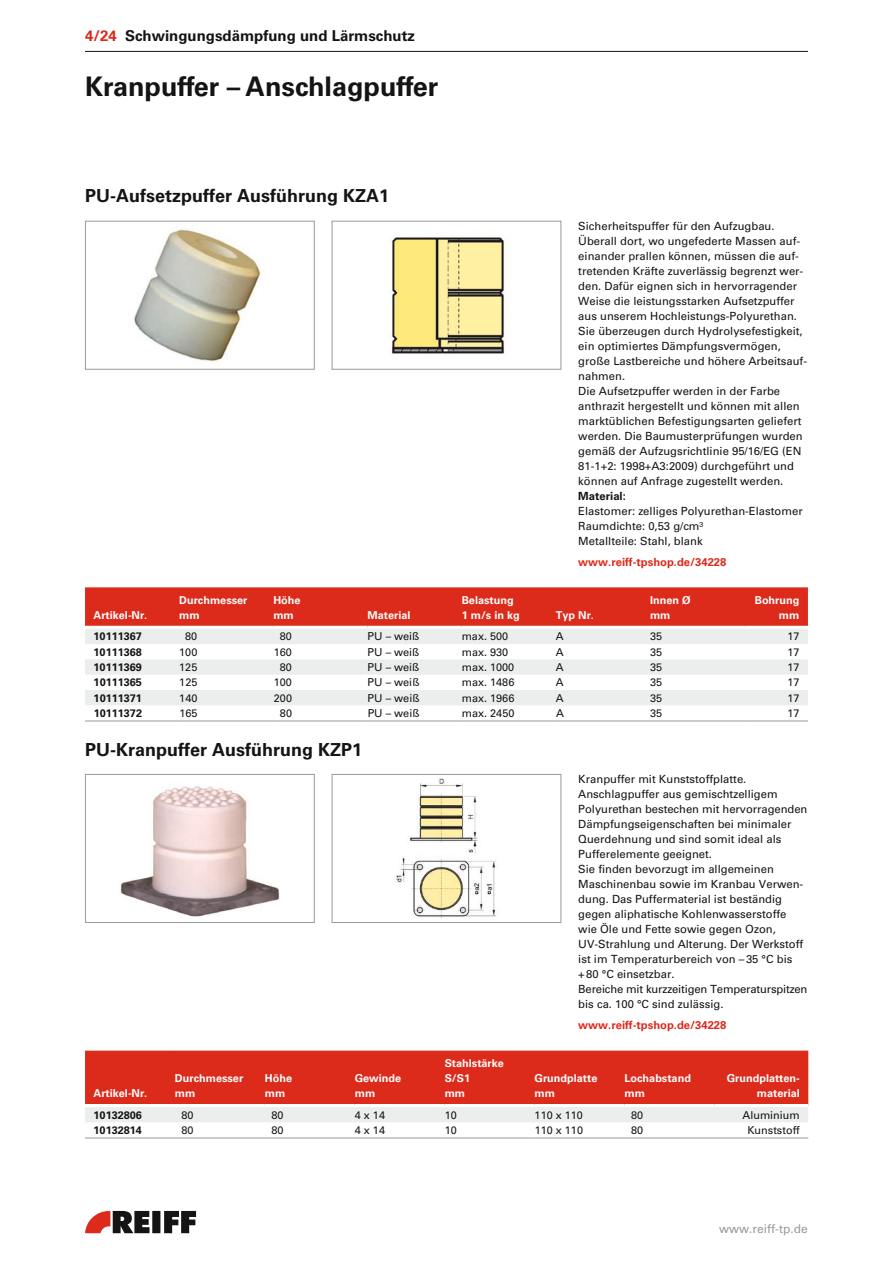
<style>
.page{position:relative;width:893px;height:1263px;background:#fff}
.page>*{position:absolute;margin:0;border:0;box-sizing:border-box;transform-origin:0 0}
.t1{font:700 27px "Univers LT Std";color:#131413}
.t2{font:700 18px "Univers LT Std";color:#131413}
.t3{font:700 15px "Univers LT Std";color:#131413}
.t4{font:12px "Univers LT Std";color:#999}
.t5{font:11.25px/15px "Univers LT Std";color:#131413}
.t6{font:700 11.25px "Univers LT Std";color:#dc2a1b}
.t7{font:700 11.25px "Univers LT Std";color:#131413}
.t8{font:10.8px "Univers LT Std";color:#131413}
.t9{font:700 10.8px/15px "Univers LT Std";color:#fff}
.t10{font:700 10.8px "Univers LT Std";color:#131413}
.s1{color:#dc2a1b}
</style>
<div class="page">
<hr style="left:85px;top:51px;width:723px;height:1px;background:#131413">
<svg style="left:85px;top:1211px;width:111px;height:22px"></svg>
<div style="left:85px;top:587px;width:723px;height:39px;background:#dc2a1b"></div>
<svg style="left:85px;top:629px;width:723px;height:76px;fill:#eceded"></svg>
<hr style="left:85px;top:721px;width:94px;height:1px;background:#999">
<hr style="left:179px;top:721px;width:94px;height:1px;background:#999">
<hr style="left:273px;top:721px;width:94px;height:1px;background:#999">
<hr style="left:367px;top:721px;width:95px;height:1px;background:#999">
<hr style="left:462px;top:721px;width:94px;height:1px;background:#999">
<hr style="left:556px;top:721px;width:94px;height:1px;background:#999">
<hr style="left:650px;top:721px;width:94px;height:1px;background:#999">
<hr style="left:744px;top:721px;width:64px;height:1px;background:#999">
<svg style="left:85px;top:1050px;width:723px;height:72px;background:#df564a"></svg>
<hr style="left:85px;top:1137px;width:90px;height:1px;background:#999">
<hr style="left:175px;top:1137px;width:90px;height:1px;background:#999">
<hr style="left:265px;top:1137px;width:90px;height:1px;background:#999">
<hr style="left:355px;top:1137px;width:90px;height:1px;background:#999">
<hr style="left:445px;top:1137px;width:90px;height:1px;background:#999">
<hr style="left:535px;top:1137px;width:89px;height:1px;background:#999">
<hr style="left:624px;top:1137px;width:90px;height:1px;background:#999">
<hr style="left:714px;top:1137px;width:94px;height:1px;background:#999">
<hr style="left:85px;top:1104px;width:90px;height:3px;background:#fff">
<hr style="left:175px;top:1104px;width:90px;height:3px;background:#fff">
<hr style="left:265px;top:1104px;width:90px;height:3px;background:#fff">
<hr style="left:355px;top:1104px;width:90px;height:3px;background:#fff">
<hr style="left:445px;top:1104px;width:90px;height:3px;background:#fff">
<hr style="left:535px;top:1104px;width:89px;height:3px;background:#fff">
<hr style="left:624px;top:1104px;width:90px;height:3px;background:#fff">
<hr style="left:714px;top:1104px;width:94px;height:3px;background:#fff">
<svg style="left:85px;top:220px;width:230px;height:150px"></svg>
<svg style="left:331px;top:220px;width:231px;height:150px"></svg>
<svg style="left:85px;top:774px;width:230px;height:149px"></svg>
<svg style="left:331px;top:774px;width:231px;height:149px"></svg>
<h3 class="t3" style="left:85px;top:27px;width:332px"><span class="s1">4/24</span> Schwingungsdämpfung und Lärmschutz</h3>
<h1 class="t1" style="left:85px;top:71px;width:355px">Kranpuffer – Anschlagpuffer</h1>
<h2 class="t2" style="left:85px;top:185px;width:305px">PU-Aufsetzpuffer Ausführung KZA1</h2>
<p class="t5" style="left:578px;top:218px;width:230px">Sicherheitspuffer für den Aufzugbau.<br>Überall dort, wo ungefederte Massen auf&shy;einander prallen können, müssen die auf&shy;tretenden Kräfte zuverlässig begrenzt wer&shy;den. Dafür eignen sich in hervorragender Weise die leistungsstarken Aufsetzpuffer aus unserem Hochleistungs-Polyurethan.<br>Sie überzeugen durch Hydrolysefestigkeit, ein optimiertes Dämpfungsvermögen, große Lastbereiche und höhere Arbeitsauf&shy;nahmen.<br>Die Aufsetzpuffer werden in der Farbe anthrazit hergestellt und können mit allen marktüblichen Befestigungsarten geliefert werden. Die Baumusterprüfungen wurden gemäß der Aufzugsrichtlinie 95/16/EG (EN 81-1+2: 1998+A3:2009) durchgeführt und können auf Anfrage zugestellt werden.</p>
<p class="t7" style="left:578px;top:489px;width:49px">Material:</p>
<p class="t5" style="left:578px;top:503px;width:226px">Elastomer: zelliges Polyurethan-Elastomer<br>Raumdichte: 0,53 g/cm³<br>Metallteile: Stahl, blank</p>
<p class="t6" style="left:578px;top:555px;width:150px">www.reiff-tpshop.de/34228</p>
<p class="t9" style="left:94px;top:607px;width:55px">Artikel-Nr.</p>
<p class="t9" style="left:179px;top:592px;width:70px">Durchmesser mm</p>
<p class="t9" style="left:273px;top:592px;width:29px">Höhe mm</p>
<p class="t9" style="left:368px;top:607px;width:44px">Material</p>
<p class="t9" style="left:462px;top:592px;width:60px">Belastung<br>1 m/s in kg</p>
<p class="t9" style="left:556px;top:607px;width:40px">Typ Nr.</p>
<p class="t9" style="left:650px;top:592px;width:42px">Innen Ø mm</p>
<p class="t9" style="left:755px;top:592px;width:46px;text-align:right">Bohrung mm</p>
<p class="t10" style="left:94px;top:630px;width:50px">10111367</p>
<p class="t8" style="left:185px;top:630px;width:14px">80</p>
<p class="t8" style="left:280px;top:630px;width:14px">80</p>
<p class="t8" style="left:368px;top:630px;width:53px">PU – weiß</p>
<p class="t8" style="left:462px;top:630px;width:48px">max. 500</p>
<p class="t8" style="left:556px;top:630px;width:9px">A</p>
<p class="t8" style="left:650px;top:630px;width:14px">35</p>
<p class="t8" style="left:787px;top:630px;width:14px">17</p>
<p class="t10" style="left:94px;top:645px;width:50px">10111368</p>
<p class="t8" style="left:179px;top:645px;width:20px">100</p>
<p class="t8" style="left:274px;top:645px;width:20px">160</p>
<p class="t8" style="left:368px;top:645px;width:53px">PU – weiß</p>
<p class="t8" style="left:462px;top:645px;width:48px">max. 930</p>
<p class="t8" style="left:556px;top:645px;width:9px">A</p>
<p class="t8" style="left:650px;top:645px;width:14px">35</p>
<p class="t8" style="left:787px;top:645px;width:14px">17</p>
<p class="t10" style="left:94px;top:661px;width:50px">10111369</p>
<p class="t8" style="left:179px;top:661px;width:20px">125</p>
<p class="t8" style="left:280px;top:661px;width:14px">80</p>
<p class="t8" style="left:368px;top:661px;width:53px">PU – weiß</p>
<p class="t8" style="left:462px;top:661px;width:54px">max. 1000</p>
<p class="t8" style="left:556px;top:661px;width:9px">A</p>
<p class="t8" style="left:650px;top:661px;width:14px">35</p>
<p class="t8" style="left:787px;top:661px;width:14px">17</p>
<p class="t10" style="left:94px;top:676px;width:50px">10111365</p>
<p class="t8" style="left:179px;top:676px;width:20px">125</p>
<p class="t8" style="left:274px;top:676px;width:20px">100</p>
<p class="t8" style="left:368px;top:676px;width:53px">PU – weiß</p>
<p class="t8" style="left:462px;top:676px;width:54px">max. 1486</p>
<p class="t8" style="left:556px;top:676px;width:9px">A</p>
<p class="t8" style="left:650px;top:676px;width:14px">35</p>
<p class="t8" style="left:787px;top:676px;width:14px">17</p>
<p class="t10" style="left:94px;top:691px;width:50px">10111371</p>
<p class="t8" style="left:179px;top:691px;width:20px">140</p>
<p class="t8" style="left:274px;top:691px;width:20px">200</p>
<p class="t8" style="left:368px;top:691px;width:53px">PU – weiß</p>
<p class="t8" style="left:462px;top:691px;width:54px">max. 1966</p>
<p class="t8" style="left:556px;top:691px;width:9px">A</p>
<p class="t8" style="left:650px;top:691px;width:14px">35</p>
<p class="t8" style="left:787px;top:691px;width:14px">17</p>
<p class="t10" style="left:94px;top:707px;width:50px">10111372</p>
<p class="t8" style="left:179px;top:707px;width:20px">165</p>
<p class="t8" style="left:280px;top:707px;width:14px">80</p>
<p class="t8" style="left:368px;top:707px;width:53px">PU – weiß</p>
<p class="t8" style="left:462px;top:707px;width:54px">max. 2450</p>
<p class="t8" style="left:556px;top:707px;width:9px">A</p>
<p class="t8" style="left:650px;top:707px;width:14px">35</p>
<p class="t8" style="left:787px;top:707px;width:14px">17</p>
<h2 class="t2" style="left:85px;top:739px;width:279px">PU-Kranpuffer Ausführung KZP1</h2>
<p class="t9" style="left:94px;top:1086px;width:55px">Artikel-Nr.</p>
<p class="t9" style="left:175px;top:1071px;width:70px">Durchmesser mm</p>
<p class="t9" style="left:265px;top:1071px;width:29px">Höhe mm</p>
<p class="t9" style="left:355px;top:1071px;width:48px">Gewinde mm</p>
<p class="t9" style="left:445px;top:1056px;width:61px">Stahlstärke<br>S/S1<br>mm</p>
<p class="t5" style="left:578px;top:771px;width:231px">Kranpuffer mit Kunststoffplatte.<br>Anschlagpuffer aus gemischtzelligem Polyurethan bestechen mit hervorragenden Dämpfungseigenschaften bei minimaler Querdehnung und sind somit ideal als Pufferelemente geeignet.<br>Sie finden bevorzugt im allgemeinen Maschinenbau sowie im Kranbau Verwen&shy;dung. Das Puffermaterial ist beständig gegen aliphatische Kohlenwasserstoffe wie Öle und Fette sowie gegen Ozon, UV-Strahlung und Alterung. Der Werkstoff ist im Temperaturbereich von –35 °C bis +80 °C einsetzbar.<br>Bereiche mit kurzzeitigen Temperaturspitzen bis ca. 100 °C sind zulässig.</p>
<p class="t6" style="left:578px;top:1019px;width:150px">www.reiff-tpshop.de/34228</p>
<p class="t9" style="left:535px;top:1071px;width:64px">Grundplatte mm</p>
<p class="t9" style="left:624px;top:1071px;width:68px">Lochabstand mm</p>
<p class="t9" style="left:727px;top:1071px;width:75px;text-align:right">Grundplatten&shy;material</p>
<p class="t10" style="left:94px;top:1108px;width:50px">10132806</p>
<p class="t8" style="left:181px;top:1108px;width:14px">80</p>
<p class="t8" style="left:271px;top:1108px;width:14px">80</p>
<p class="t8" style="left:355px;top:1108px;width:32px">4 x 14</p>
<p class="t8" style="left:445px;top:1108px;width:14px">10</p>
<p class="t8" style="left:535px;top:1108px;width:50px">110 x 110</p>
<p class="t8" style="left:631px;top:1108px;width:14px">80</p>
<p class="t8" style="left:742px;top:1108px;width:59px">Aluminium</p>
<p class="t10" style="left:94px;top:1124px;width:50px">10132814</p>
<p class="t8" style="left:181px;top:1124px;width:14px">80</p>
<p class="t8" style="left:271px;top:1124px;width:14px">80</p>
<p class="t8" style="left:355px;top:1124px;width:32px">4 x 14</p>
<p class="t8" style="left:445px;top:1124px;width:14px">10</p>
<p class="t8" style="left:535px;top:1124px;width:50px">110 x 110</p>
<p class="t8" style="left:631px;top:1124px;width:14px">80</p>
<p class="t8" style="left:747px;top:1124px;width:54px">Kunststoff</p>
<p class="t4" style="left:719px;top:1222px;width:90px">www.reiff-tp.de</p>
</div>
